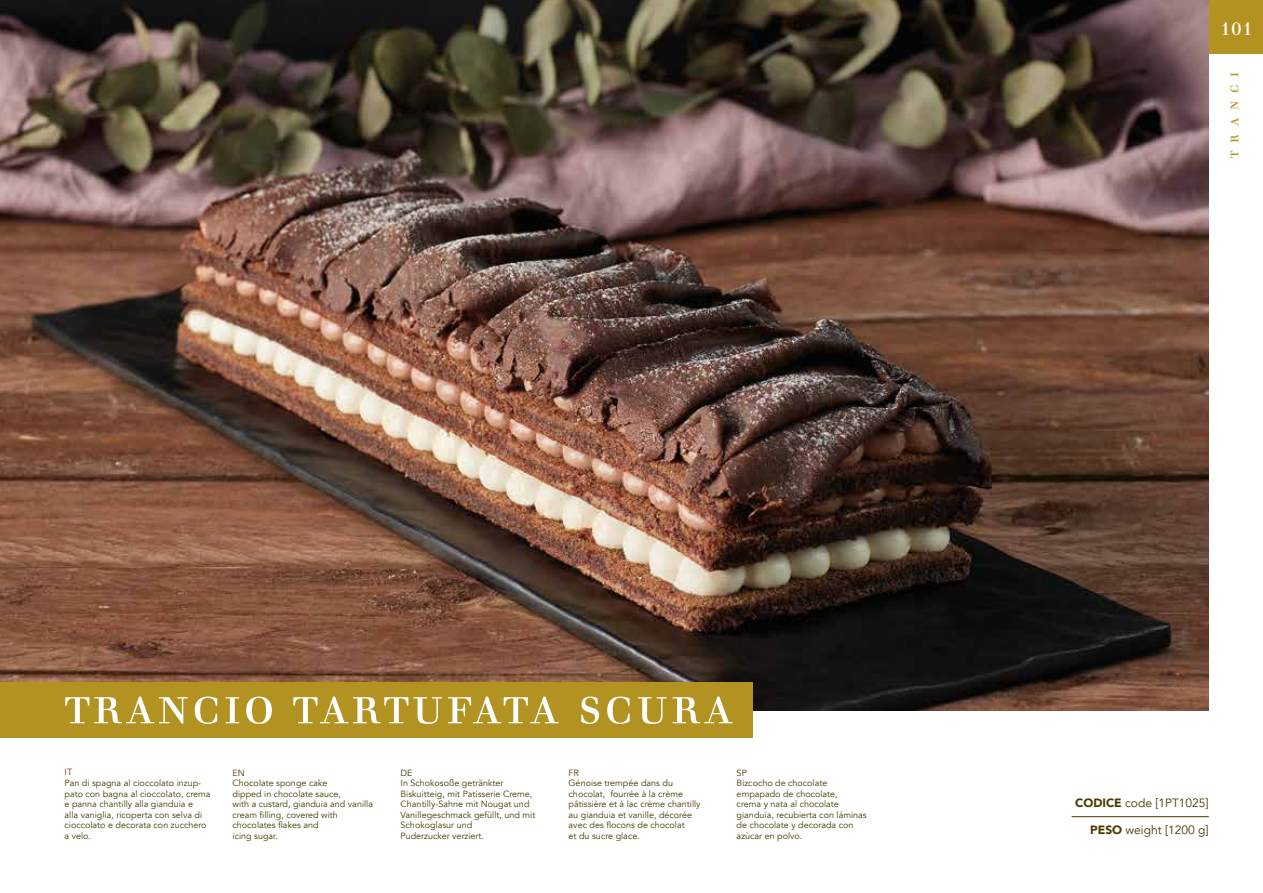
<style>
.page{position:relative;width:1263px;height:893px;background:#fff}
.page>*{position:absolute;margin:0;border:0;box-sizing:border-box;transform-origin:0 0}
.t1{font:51px "Justus Versalitas";letter-spacing:.05em;color:#fff}
.t2{font:18px "Justus Versalitas";color:#fff}
.t3{font:15px "Justus Versalitas";letter-spacing:.5em;color:#b29321}
.t4{font:12px "Avenir";color:#4c3900}
.t5{font:9px/10.5px "Avenir";color:#4c3900}
.s1{font-weight:900}
</style>
<div class="page">
<div style="left:1209px;top:0;width:54px;height:54px;background:#b29321"></div>
<img style="left:0;top:0;width:1209px;height:710px">
<div style="left:0;top:682px;width:753px;height:56px;background:#b29321"></div>
<hr style="left:1071px;top:816px;width:138px;height:1px;background:#4c3900">
<h2 class="t2" style="left:1220px;top:18px;width:33px">101</h2>
<h3 class="t3" style="left:1224px;top:158px;width:87px;rotate:-90deg">tranci</h3>
<h1 class="t1" style="left:65px;top:675px;width:670px">trancio tartufata scura</h1>
<p class="t5" style="left:65px;top:767px;width:147px">IT<br>Pan di spagna al cioccolato inzup&shy;pato con bagna al cioccolato, crema e panna chantilly alla gianduia e<br>alla vaniglia, ricoperta con selva di cioccolato e decorata con zucchero a velo.</p>
<p class="t5" style="left:233px;top:767px;width:142px">EN<br>Chocolate sponge cake<br>dipped in chocolate sauce,<br>with a custard, gianduia and vanilla cream filling, covered with chocolates flakes and<br>icing sugar.</p>
<p class="t5" style="left:401px;top:767px;width:136px">DE<br>In Schokosoße getränkter<br>Biskuitteig, mit Patisserie Creme,<br>Chantilly-Sahne mit Nougat und<br>Vanillegeschmack gefüllt, und mit<br>Schokoglasur und<br>Puderzucker verziert.</p>
<p class="t5" style="left:569px;top:767px;width:133px">FR<br>Génoise trempée dans du chocolat, fourrée à la crème pâtissière et à lac crème chantilly au gianduia et vanille, décorée avec des flocons de chocolat<br>et du sucre glace.</p>
<p class="t5" style="left:737px;top:767px;width:132px">SP<br>Bizcocho de chocolate empapado de chocolate,<br>crema y nata al chocolate gianduia, recubierta con láminas de chocolate y decorada con azùcar en polvo.</p>
<h3 class="t4" style="left:1075px;top:796px;width:135px"><span class="s1">CODICE</span> code [1PT1025]</h3>
<h3 class="t4" style="left:1090px;top:823px;width:120px"><span class="s1">PESO</span> weight [1200 g]</h3>
</div>
